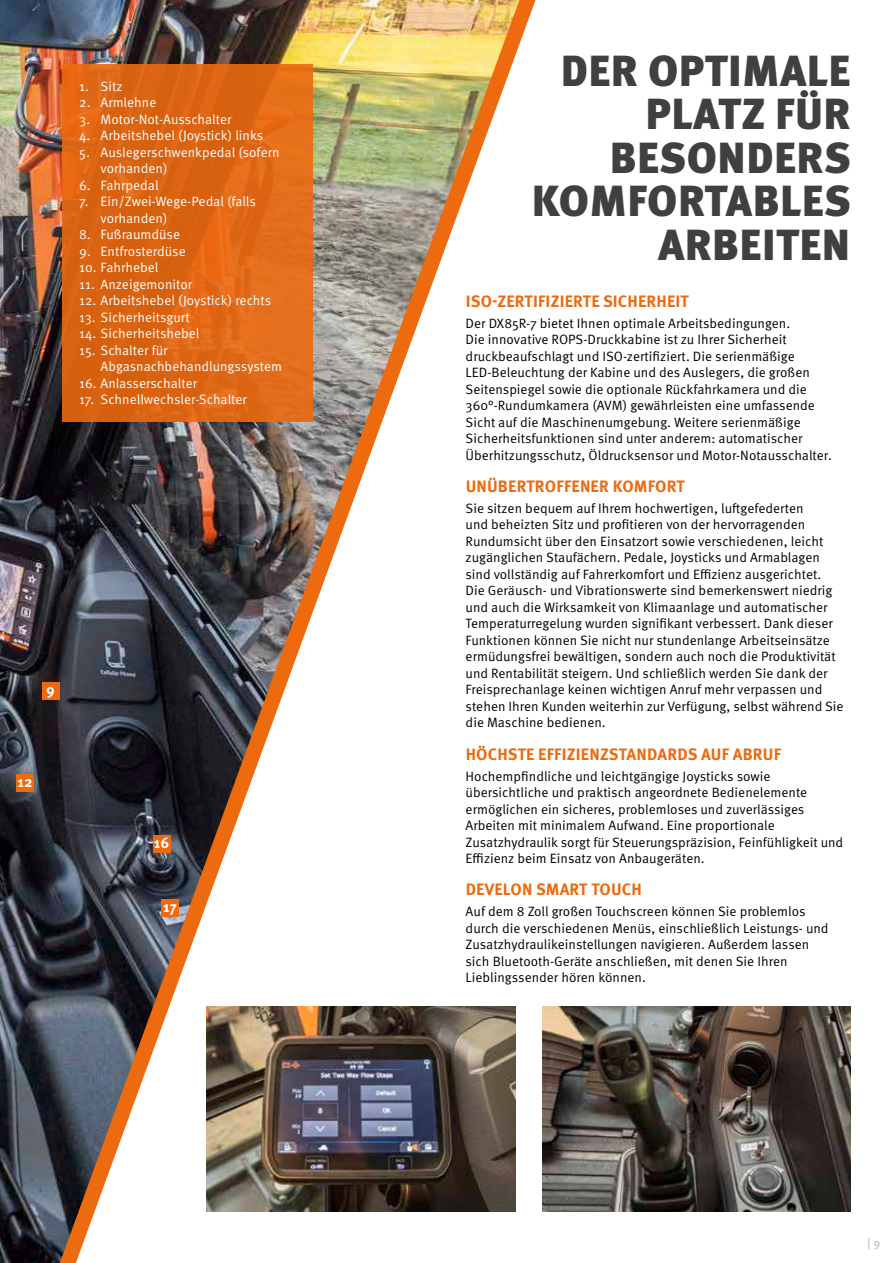
<style>
.page{position:relative;width:893px;height:1263px;background:#fff}
.page>*{position:absolute;margin:0;border:0;box-sizing:border-box;transform-origin:0 0}
.t1{font:900 43.5px/43.5px "Meta Pro";letter-spacing:.01em;color:#423f41;text-align:right}
.t2{font:700 16.5px "Meta Pro";letter-spacing:.01em;color:#ed6a0f}
.t3{font:700 15px "Meta Pro";color:#fff}
.t4{font:13.5px/16.5px "Meta Pro Norm";color:#000}
.t5{font:13.5px/16.5px "Meta Pro Norm";color:#fff}
.t6{font:12px "Meta Pro Norm";color:#b2b2b2}
</style>
<div class="page">
<img style="left:0;top:0;width:60px;height:1263px">
<img style="left:60px;top:0;width:475px;height:1263px">
<div style="left:153px;top:836px;width:17px;height:17px;background:#ed6a0f"></div>
<div style="left:162px;top:899px;width:17px;height:17px;background:#ed6a0f"></div>
<img style="left:543px;top:1007px;width:307px;height:205px">
<img style="left:207px;top:1006px;width:308px;height:206px">
<svg style="left:62px;top:64px;width:251px;height:358px;background:#dd6614"></svg>
<div style="left:42px;top:682px;width:17px;height:17px;background:#ed6a0f"></div>
<div style="left:17px;top:775px;width:17px;height:17px;background:#ed6a0f"></div>
<p class="t5" style="left:79px;top:77px;width:45px">1. Sitz</p>
<p class="t5" style="left:79px;top:94px;width:79px">2. Armlehne</p>
<p class="t5" style="left:79px;top:110px;width:154px">3. Motor-Not-Ausschalter</p>
<p class="t5" style="left:79px;top:127px;width:186px">4. Arbeitshebel (Joystick) links</p>
<p class="t5" style="left:101px;top:143px;width:181px;text-indent:-21px">5. Auslegerschwenkpedal (sofern vorhanden)</p>
<p class="t5" style="left:79px;top:176px;width:81px">6. Fahrpedal</p>
<p class="t5" style="left:101px;top:193px;width:157px;text-indent:-21px">7. Ein/Zwei-Wege-Pedal (falls vorhanden)</p>
<p class="t5" style="left:79px;top:226px;width:102px">8. Fußraumdüse</p>
<p class="t5" style="left:79px;top:242px;width:108px">9. Entfrosterdüse</p>
<p class="t5" style="left:79px;top:259px;width:81px">10. Fahrhebel</p>
<p class="t5" style="left:79px;top:275px;width:114px">11. Anzeigemonitor</p>
<p class="t5" style="left:79px;top:292px;width:194px">12. Arbeitshebel (Joystick) rechts</p>
<p class="t5" style="left:79px;top:308px;width:112px">13. Sicherheitsgurt</p>
<p class="t5" style="left:79px;top:325px;width:122px">14. Sicherheitshebel</p>
<p class="t5" style="left:101px;top:341px;width:183px;text-indent:-21px">15. Schalter für<br>Abgasnachbehandlungssystem</p>
<p class="t5" style="left:79px;top:374px;width:119px">16. Anlasserschalter</p>
<p class="t5" style="left:79px;top:391px;width:169px">17. Schnellwechsler-Schalter</p>
<p class="t3" style="left:46px;top:678px;width:10px">9</p>
<p class="t3" style="left:18px;top:770px;width:16px">12</p>
<p class="t3" style="left:154px;top:831px;width:17px">16</p>
<p class="t3" style="left:163px;top:895px;width:15px">17</p>
<h1 class="t1" style="left:532px;top:47px;width:321px">DER OPTIMALE<br>PLATZ FÜR<br>BESONDERS<br>KOMFORTABLES<br>ARBEITEN</h1>
<p class="t2" style="left:466px;top:289px;width:225px">ISO-ZERTIFIZIERTE SICHERHEIT</p>
<p class="t4" style="left:466px;top:314px;width:368px">Der DX85R-7 bietet Ihnen optimale Arbeitsbedingungen.<br>Die innovative ROPS-Druckkabine ist zu Ihrer Sicherheit druckbeaufschlagt und ISO-zertifiziert. Die serienmäßige LED-Beleuchtung der Kabine und des Auslegers, die großen Seitenspiegel sowie die optionale Rückfahrkamera und die 360°-Rundumkamera (AVM) gewährleisten eine umfassende Sicht auf die Maschinenumgebung. Weitere serienmäßige Sicherheitsfunktionen sind unter anderem: automatischer Überhitzungsschutz, Öldrucksensor und Motor-Notausschalter.</p>
<p class="t2" style="left:466px;top:474px;width:220px">UNÜBERTROFFENER KOMFORT</p>
<p class="t4" style="left:466px;top:499px;width:379px">Sie sitzen bequem auf Ihrem hochwertigen, luftgefederten<br>und beheizten Sitz und profitieren von der hervorragenden Rundumsicht über den Einsatzort sowie verschiedenen, leicht zugänglichen Staufächern. Pedale, Joysticks und Armablagen sind vollständig auf Fahrerkomfort und Effizienz ausgerichtet.<br>Die Geräusch- und Vibrationswerte sind bemerkenswert niedrig und auch die Wirksamkeit von Klimaanlage und automatischer Temperaturregelung wurden signifikant verbessert. Dank dieser Funktionen können Sie nicht nur stundenlange Arbeitseinsätze ermüdungsfrei bewältigen, sondern auch noch die Produktivität und Rentabilität steigern. Und schließlich werden Sie dank der Freisprechanlage keinen wichtigen Anruf mehr verpassen und stehen Ihren Kunden weiterhin zur Verfügung, selbst während Sie die Maschine bedienen.</p>
<p class="t2" style="left:466px;top:741px;width:317px">HÖCHSTE EFFIZIENZSTANDARDS AUF ABRUF</p>
<p class="t4" style="left:466px;top:767px;width:379px">Hochempfindliche und leichtgängige Joysticks sowie übersichtliche und praktisch angeordnete Bedienelemente ermöglichen ein sicheres, problemloses und zuverlässiges Arbeiten mit minimalem Aufwand. Eine proportionale Zusatzhydraulik sorgt für Steuerungspräzision, Feinfühligkeit und Effizienz beim Einsatz von Anbaugeräten.</p>
<p class="t2" style="left:466px;top:877px;width:178px">DEVELON SMART TOUCH</p>
<p class="t4" style="left:466px;top:902px;width:364px">Auf dem 8 Zoll großen Touchscreen können Sie problemlos durch die verschiedenen Menüs, einschließlich Leistungs- und Zusatzhydraulikeinstellungen navigieren. Außerdem lassen sich Bluetooth-Geräte anschließen, mit denen Sie Ihren Lieblingssender hören können.</p>
<p class="t6" style="left:867px;top:1233px;width:14px">| 9</p>
</div>
